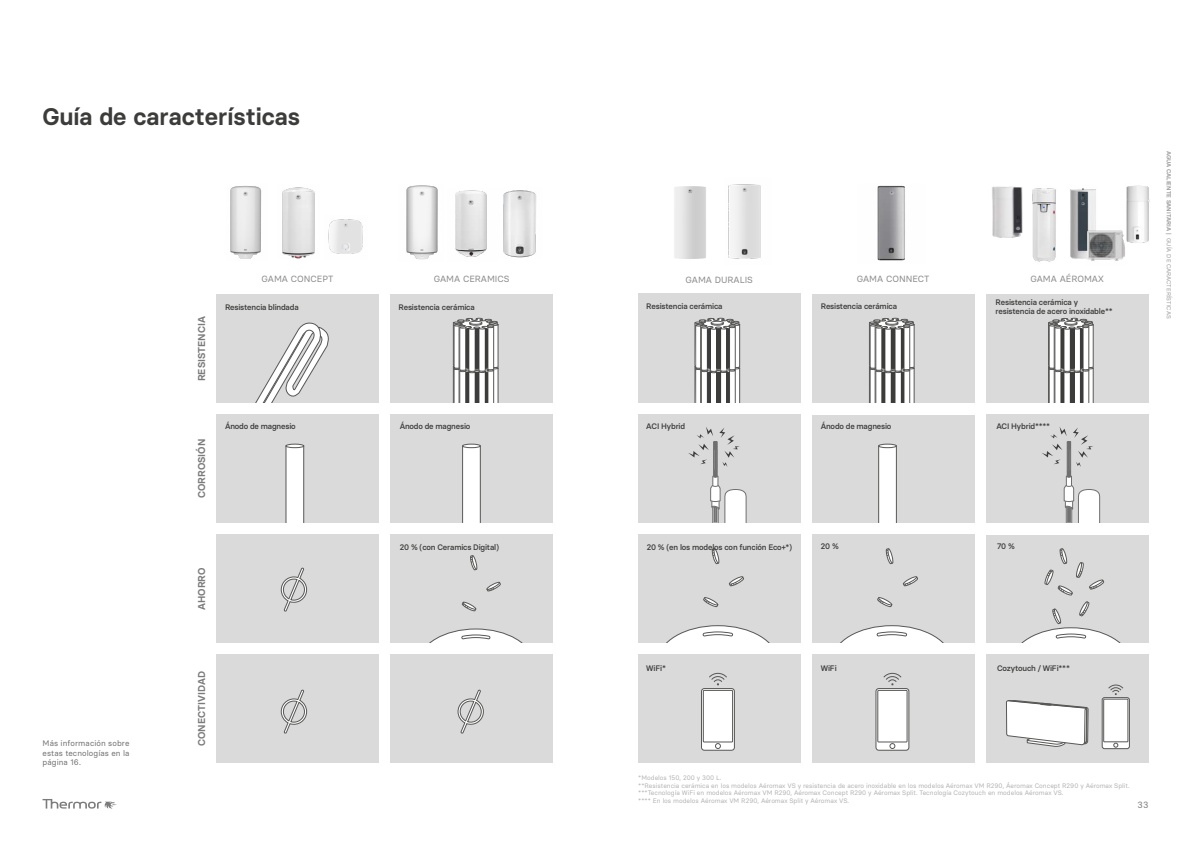
<style>
.page{position:relative;width:1191px;height:842px;background:#fff}
.page>*{position:absolute;margin:0;border:0;box-sizing:border-box;transform-origin:0 0}
.t1{font:600 24px "Basier Square";color:#3c3c3b}
.t2{font:600 10px "Basier Square";color:#7c7b7b}
.t3{font:9px "Basier Square";color:#8b8a8a}
.t4{font:9px "Basier Square";color:#7c7b7b}
.t5{font:500 8px/9px "Basier Square";letter-spacing:-.02em;color:#3c3c3b}
.t6{font:8px/9.6px "Basier Square";letter-spacing:.01em;color:#706f6f;text-align:justify}
.t7{font:6.5px/7.8px "Basier Square";color:#b3b2b2}
.t8{font:600 6px "Basier Square";color:#9d9d9c}
.s1{font-weight:400}
</style>
<div class="page">
<svg style="left:43px;top:799px;width:74px;height:10px"></svg>
<img style="left:230px;top:185px;width:32px;height:74px">
<img style="left:328px;top:219px;width:35px;height:35px">
<img style="left:282px;top:187px;width:33px;height:71px">
<img style="left:503px;top:190px;width:34px;height:68px">
<img style="left:406px;top:185px;width:32px;height:75px">
<img style="left:455px;top:190px;width:32px;height:67px">
<div style="left:390px;top:294px;width:163px;height:109px;background:#dadada"></div>
<svg style="left:453px;top:318px;width:45px;height:85px;background:#b2b2b2"></svg>
<div style="left:216px;top:294px;width:163px;height:109px;background:#dadada"></div>
<svg style="left:255px;top:322px;width:74px;height:81px"></svg>
<div style="left:216px;top:415px;width:163px;height:108px;background:#dadada"></div>
<svg style="left:286px;top:447px;width:18px;height:76px"></svg>
<div style="left:286px;top:444px;width:18px;height:4px;border:1px solid #575756;border-radius:50%"></div>
<div style="left:390px;top:415px;width:162px;height:108px;background:#dadada"></div>
<svg style="left:462px;top:447px;width:18px;height:76px"></svg>
<div style="left:462px;top:444px;width:18px;height:4px;border:1px solid #575756;border-radius:50%"></div>
<div style="left:216px;top:535px;width:163px;height:108px;background:#dadada"></div>
<svg style="left:281px;top:568px;width:26px;height:43px"></svg>
<div style="left:216px;top:655px;width:163px;height:108px;background:#dadada"></div>
<svg style="left:281px;top:690px;width:26px;height:43px"></svg>
<div style="left:390px;top:655px;width:163px;height:108px;background:#dadada"></div>
<svg style="left:458px;top:690px;width:25px;height:43px"></svg>
<div style="left:390px;top:534px;width:163px;height:108px;background:#dadada"></div>
<svg style="left:470px;top:555px;width:7px;height:15px"></svg>
<svg style="left:462px;top:601px;width:14px;height:10px"></svg>
<svg style="left:486px;top:582px;width:15px;height:10px"></svg>
<svg style="left:430px;top:629px;width:92px;height:13px"></svg>
<img style="left:1032px;top:188px;width:24px;height:74px">
<div style="left:986px;top:295px;width:162px;height:108px;background:#dadada"></div>
<svg style="left:1048px;top:318px;width:45px;height:85px;background:#b1b1b0"></svg>
<div style="left:986px;top:415px;width:162px;height:108px;background:#dadada"></div>
<svg style="left:1042px;top:427px;width:57px;height:96px"></svg>
<div style="left:986px;top:655px;width:162px;height:108px;background:#dadada"></div>
<div style="left:986px;top:535px;width:162px;height:107px;background:#dadada"></div>
<svg style="left:1044px;top:548px;width:60px;height:47px"></svg>
<svg style="left:1022px;top:601px;width:98px;height:41px"></svg>
<div style="left:812px;top:415px;width:162px;height:107px;background:#dadada"></div>
<svg style="left:878px;top:447px;width:18px;height:75px"></svg>
<div style="left:878px;top:444px;width:18px;height:4px;border:1px solid #575756;border-radius:50%"></div>
<div style="left:812px;top:295px;width:162px;height:108px;background:#dadada"></div>
<svg style="left:869px;top:318px;width:45px;height:85px;background:#b2b2b2"></svg>
<div style="left:812px;top:534px;width:162px;height:108px;background:#dadada"></div>
<svg style="left:885px;top:548px;width:8px;height:16px"></svg>
<svg style="left:877px;top:597px;width:15px;height:10px"></svg>
<svg style="left:903px;top:576px;width:15px;height:10px"></svg>
<svg style="left:841px;top:626px;width:102px;height:16px"></svg>
<div style="left:638px;top:534px;width:162px;height:108px;background:#dadada"></div>
<svg style="left:711px;top:548px;width:8px;height:16px"></svg>
<svg style="left:703px;top:597px;width:15px;height:10px"></svg>
<svg style="left:729px;top:576px;width:15px;height:10px"></svg>
<svg style="left:667px;top:626px;width:102px;height:16px"></svg>
<div style="left:812px;top:655px;width:162px;height:108px;background:#dadada"></div>
<svg style="left:876px;top:688px;width:33px;height:62px"></svg>
<div style="left:876px;top:688px;width:33px;height:62px;border:1px solid #575756;border-radius:3px"></div>
<div style="left:877px;top:690px;width:30px;height:52px;background:#fff"></div>
<div style="left:877px;top:690px;width:30px;height:52px;border:1px solid #575756"></div>
<svg style="left:890px;top:743px;width:5px;height:5px"></svg>
<svg style="left:883px;top:673px;width:18px;height:12px"></svg>
<div style="left:638px;top:655px;width:162px;height:108px;background:#dadada"></div>
<svg style="left:701px;top:688px;width:33px;height:62px"></svg>
<div style="left:701px;top:688px;width:33px;height:62px;border:1px solid #575756;border-radius:3px"></div>
<div style="left:703px;top:690px;width:29px;height:52px;background:#fff"></div>
<div style="left:703px;top:690px;width:29px;height:52px;border:1px solid #575756"></div>
<svg style="left:715px;top:743px;width:5px;height:5px"></svg>
<svg style="left:709px;top:673px;width:18px;height:12px"></svg>
<img style="left:674px;top:186px;width:32px;height:73px">
<img style="left:728px;top:184px;width:33px;height:75px">
<div style="left:638px;top:294px;width:162px;height:109px;background:#dadada"></div>
<svg style="left:695px;top:318px;width:45px;height:85px;background:#afafaf"></svg>
<div style="left:638px;top:415px;width:162px;height:108px;background:#dadada"></div>
<svg style="left:688px;top:427px;width:58px;height:96px"></svg>
<img style="left:877px;top:185px;width:28px;height:76px">
<svg style="left:1102px;top:698px;width:27px;height:51px"></svg>
<div style="left:1102px;top:697px;width:27px;height:52px;border:1px solid #575756;border-radius:2px"></div>
<div style="left:1103px;top:699px;width:24px;height:43px;background:#fff"></div>
<div style="left:1103px;top:699px;width:25px;height:43px;border:1px solid #575756"></div>
<svg style="left:1113px;top:743px;width:4px;height:4px"></svg>
<svg style="left:1108px;top:685px;width:15px;height:10px"></svg>
<svg style="left:1006px;top:700px;width:82px;height:47px"></svg>
<img style="left:992px;top:186px;width:31px;height:52px">
<img style="left:1126px;top:185px;width:24px;height:58px">
<img style="left:1070px;top:188px;width:26px;height:71px">
<img style="left:1086px;top:226px;width:39px;height:35px">
<h1 class="t1" style="left:42px;top:102px;width:259px">Guía de características</h1>
<p class="t6" style="left:43px;top:738px;width:89px">Más información sobre estas tecnologías en la página 16.</p>
<h2 class="t2" style="left:195px;top:381px;width:66px;rotate:-90deg">RESISTENCIA</h2>
<h2 class="t2" style="left:195px;top:498px;width:61px;rotate:-90deg">CORROSIÓN</h2>
<h2 class="t2" style="left:195px;top:610px;width:44px;rotate:-90deg">AHORRO</h2>
<h3 class="t3" style="left:262px;top:274px;width:73px">GAMA CONCEPT</h3>
<h3 class="t3" style="left:434px;top:274px;width:77px">GAMA CERAMICS</h3>
<p class="t5" style="left:225px;top:303px;width:75px">Resistencia blindada</p>
<p class="t5" style="left:398px;top:303px;width:78px">Resistencia cerámica</p>
<p class="t5" style="left:225px;top:421px;width:72px">Ánodo de magnesio</p>
<p class="t5" style="left:400px;top:421px;width:72px">Ánodo de magnesio</p>
<p class="t5" style="left:400px;top:542px;width:101px">20 % (con Ceramics Digital)</p>
<h2 class="t2" style="left:195px;top:746px;width:76px;rotate:-90deg">CONECTIVIDAD</h2>
<h3 class="t3" style="left:685px;top:274px;width:69px">GAMA DURALIS</h3>
<h3 class="t3" style="left:857px;top:274px;width:74px">GAMA CONNECT</h3>
<h3 class="t3" style="left:1030px;top:274px;width:75px">GAMA AÉ ROMAX</h3>
<p class="t5" style="left:646px;top:302px;width:78px">Resistencia cerámica</p>
<p class="t5" style="left:820px;top:302px;width:78px">Resistencia cerámica</p>
<p class="t5" style="left:995px;top:298px;width:118px">Resistencia cerámica y resistencia de acero inoxidable**</p>
<p class="t5" style="left:646px;top:421px;width:40px">ACI Hybrid</p>
<p class="t5" style="left:820px;top:421px;width:72px">Ánodo de magnesio</p>
<p class="t5" style="left:996px;top:421px;width:55px">ACI Hybrid****</p>
<p class="t5" style="left:647px;top:542px;width:147px">20 % (en los modelos con función Eco+*)</p>
<p class="t5" style="left:820px;top:542px;width:19px">20 %</p>
<p class="t5" style="left:997px;top:542px;width:19px">70 %</p>
<p class="t8" style="left:1172px;top:151px;width:169px;rotate:90deg">AGUA CALIENTE SANITARIA | <span class="s1">GUÍA DE CARACTERÍSTICAS</span></p>
<p class="t5" style="left:646px;top:664px;width:21px">WiFi*</p>
<p class="t5" style="left:820px;top:664px;width:17px">WiFi</p>
<p class="t5" style="left:997px;top:664px;width:74px">Cozytouch / WiFi***</p>
<p class="t7" style="left:638px;top:774px;width:493px">*Modelos 150, 200 y 300 L.<br>**Resistencia cerámica en los modelos Aéromax VS y resistencia de acero inoxidable en los modelos Aéromax VM R290, Áeromax Concept R290 y Aéromax Split.</p>
<p class="t7" style="left:638px;top:789px;width:426px">***Tecnología WiFi en modelos Aéromax VM R290, Aéromax Concept R290 y Aéromax Split. Tecnología Cozytouch en modelos Aéromax VS. **** En los modelos Aéromax VM R290, Aéromax Split y Aéromax VS.</p>
<h3 class="t4" style="left:1137px;top:799px;width:12px">33</h3>
</div>
